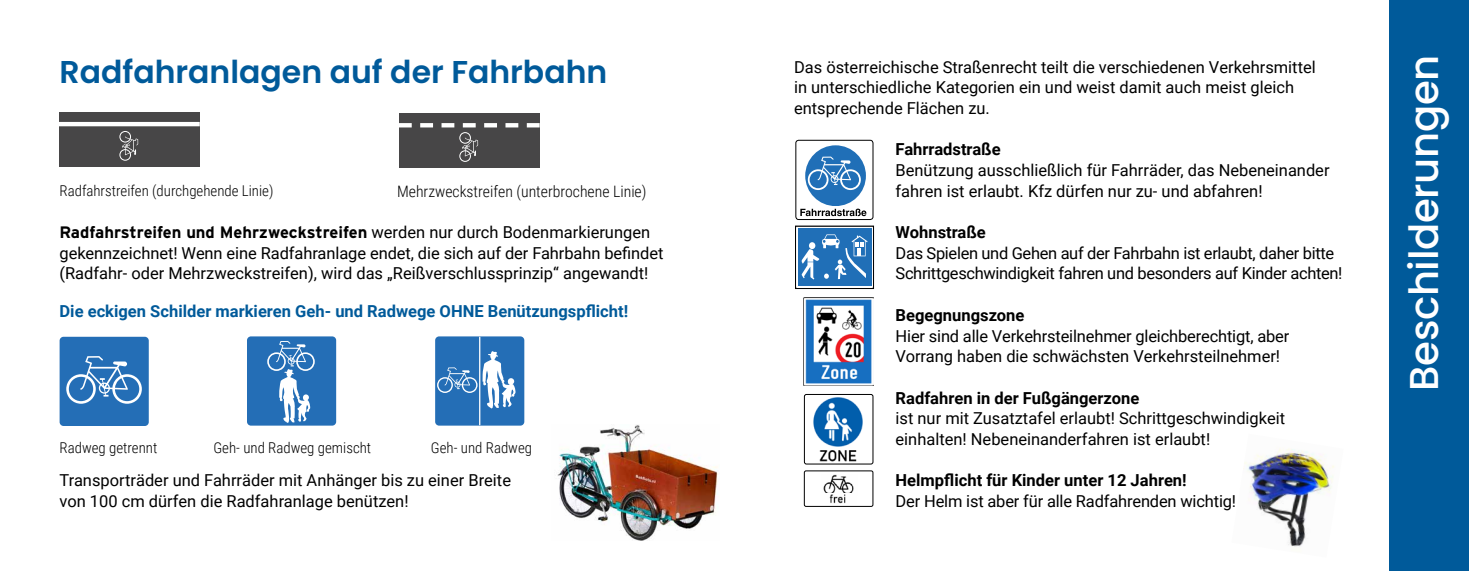
<style>
.page{position:relative;width:1469px;height:571px;background:#fff}
.page>*{position:absolute;margin:0;border:0;box-sizing:border-box;transform-origin:0 0}
.t1{font:500 40.25px "Poppins";letter-spacing:-.01em;color:#fff}
.t2{font:600 31.5px "Poppins";color:#005a9a}
.t3{font:16.45px/20.7px "Roboto";color:#000}
.t4{font:16.45px/20.7px "Roboto";letter-spacing:-.02em;color:#000}
.t5{font:700 16.45px "Roboto";color:#000}
.t6{font:700 16.45px "Interstate";color:#000}
.t7{font:700 16.45px "Roboto";color:#005a9a}
.t8{font:300 15.75px "Roboto Condensed";color:#000}
.t9{font:300 14.88px "Roboto Condensed";color:#000}
.s1{font-family:"Roboto";font-weight:400}
</style>
<div class="page">
<img style="left:557px;top:425px;width:161px;height:115px">
<img style="left:804px;top:297px;width:69px;height:88px">
<div style="left:1389px;top:0;width:79px;height:570px;background:#005a9a"></div>
<div style="left:59px;top:112px;width:140px;height:54px;background:#474647"></div>
<svg style="left:119px;top:131px;width:19px;height:30px"></svg>
<hr style="left:59px;top:122px;width:141px;height:4px;background:#fff">
<div style="left:399px;top:113px;width:140px;height:54px;background:#474647"></div>
<svg style="left:399px;top:123px;width:140px;height:39px"></svg>
<div style="left:60px;top:336px;width:89px;height:90px;background:#246eb6;border-radius:4px"></div>
<svg style="left:66px;top:356px;width:76px;height:47px"></svg>
<div style="left:247px;top:336px;width:89px;height:89px;background:#246eb6;border-radius:4px"></div>
<svg style="left:267px;top:341px;width:48px;height:82px"></svg>
<div style="left:435px;top:336px;width:89px;height:89px;background:#246eb6;border-radius:4px"></div>
<svg style="left:437px;top:351px;width:78px;height:57px"></svg>
<hr style="left:479px;top:336px;width:1px;height:89px;background:#fff">
<svg style="left:798px;top:228px;width:73px;height:58px;background:#4486c2"></svg>
<div style="left:795px;top:226px;width:78px;height:62px;border:1px solid #000"></div>
<div style="left:795px;top:140px;width:78px;height:80px;border:1px solid #000;border-radius:3px"></div>
<div style="left:805px;top:145px;width:60px;height:60px;background:#206fb7;border-radius:50%"></div>
<svg style="left:807px;top:156px;width:53px;height:34px"></svg>
<svg style="left:800px;top:208px;width:66px;height:8px"></svg>
<img style="left:804px;top:394px;width:69px;height:70px">
<div style="left:804px;top:394px;width:69px;height:70px;border:1px solid #000;border-radius:2px"></div>
<div style="left:804px;top:470px;width:69px;height:36px;border:1px solid #000;border-radius:2px"></div>
<img style="left:823px;top:474px;width:31px;height:19px">
<img style="left:829px;top:494px;width:17px;height:9px">
<img style="left:1243px;top:448px;width:91px;height:99px">
<h2 class="t2" style="left:60px;top:53px;width:549px">Radfahranlagen auf der Fahrbahn</h2>
<p class="t9" style="left:60px;top:180px;width:215px">Radfahrstreifen (durchgehende Linie)</p>
<p class="t8" style="left:397px;top:180px;width:251px">Mehrzweckstreifen (unterbrochene Linie)</p>
<p class="t6" style="left:60px;top:223px;width:592px">Radfahrstreifen und Mehrzweckstreifen <span class="s1">werden nur durch Bodenmarkierungen</span></p>
<p class="t3" style="left:60px;top:242px;width:605px">gekennzeichnet! Wenn eine Radfahranlage endet, die sich auf der Fahrbahn befindet (Radfahr- oder Mehrzweckstreifen), wird das „Reißverschlussprinzip“ angewandt!</p>
<p class="t7" style="left:60px;top:300px;width:570px">Die eckigen Schilder markieren Geh- und Radwege OHNE Benützungspflicht!</p>
<p class="t9" style="left:60px;top:437px;width:99px">Radweg getrennt</p>
<p class="t9" style="left:213px;top:437px;width:159px">Geh- und Radweg gemischt</p>
<p class="t9" style="left:431px;top:437px;width:103px">Geh- und Radweg</p>
<p class="t3" style="left:60px;top:469px;width:453px">Transporträder und Fahrräder mit Anhänger bis zu einer Breite von 100 cm dürfen die Radfahranlage benützen!</p>
<p class="t3" style="left:794px;top:56px;width:523px">Das österreichische Straßenrecht teilt die verschiedenen Verkehrsmittel in unterschiedliche Kategorien ein und weist damit auch meist gleich entsprechende Flächen zu.</p>
<p class="t5" style="left:895px;top:138px;width:107px">Fahrradstraße</p>
<p class="t3" style="left:895px;top:159px;width:435px">Benützung ausschließlich für Fahrräder, das Nebeneinander fahren ist erlaubt. Kfz dürfen nur zu- und abfahren!</p>
<p class="t5" style="left:895px;top:221px;width:92px">Wohnstraße</p>
<p class="t4" style="left:895px;top:242px;width:448px">Das Spielen und Gehen auf der Fahrbahn ist erlaubt, daher bitte<br>Schrittgeschwindigkeit fahren und besonders auf Kinder achten!</p>
<p class="t5" style="left:895px;top:303px;width:130px">Begegnungszone</p>
<p class="t3" style="left:895px;top:324px;width:395px">Hier sind alle Verkehrsteilnehmer gleichberechtigt, aber<br>Vorrang haben die schwächsten Verkehrsteilnehmer!</p>
<p class="t5" style="left:895px;top:386px;width:245px">Radfahren in der Fußgängerzone</p>
<p class="t3" style="left:895px;top:407px;width:391px">ist nur mit Zusatztafel erlaubt! Schrittgeschwindigkeit einhalten! Nebeneinanderfahren ist erlaubt!</p>
<p class="t5" style="left:895px;top:468px;width:293px">Helmpflicht für Kinder unter 12 Jahren!</p>
<p class="t3" style="left:895px;top:490px;width:342px">Der Helm ist aber für alle Radfahrenden wichtig!</p>
<h1 class="t1" style="left:1400px;top:390px;width:337px;rotate:-90deg">Beschilderungen</h1>
</div>
